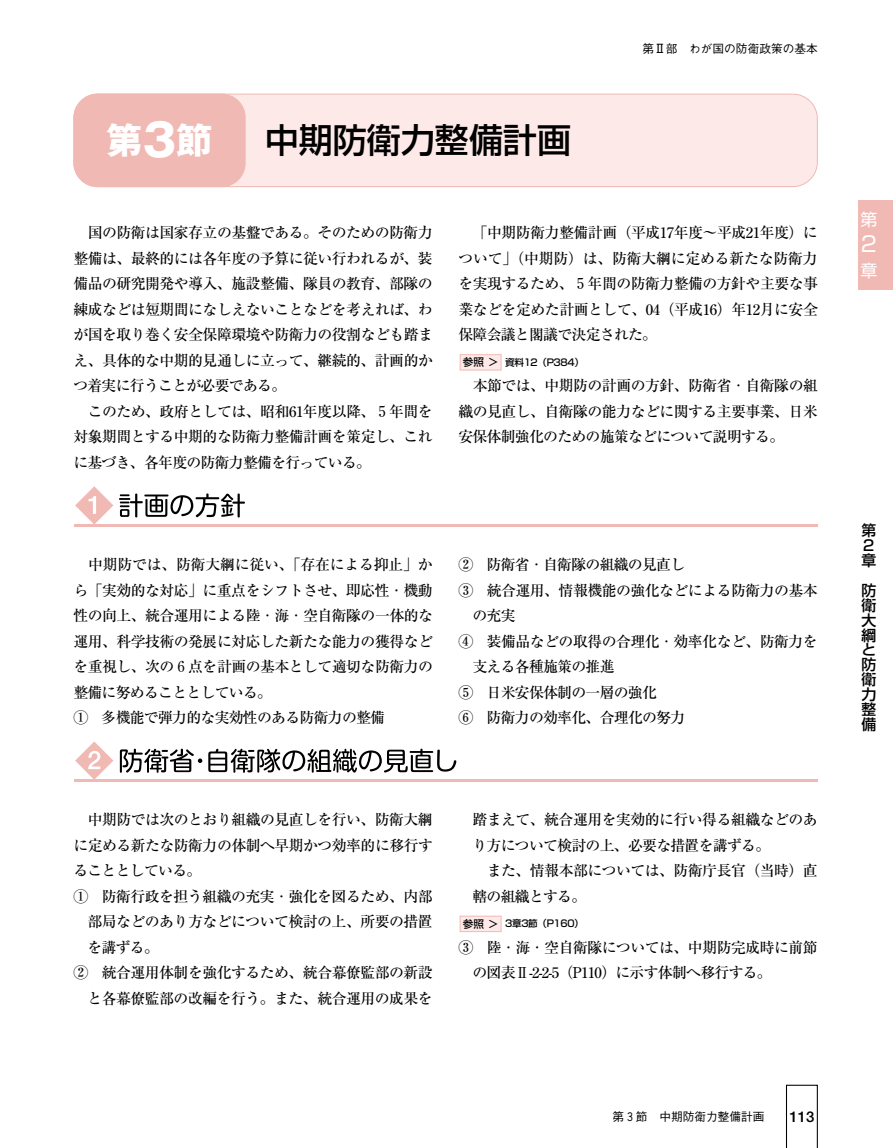
<style>
.page{position:relative;width:893px;height:1148px;background:#fff}
.page>*{position:absolute;margin:0;border:0;box-sizing:border-box;transform-origin:0 0}
.t1{font:700 36.15px "Gothic MB101";color:#fff}
.t2{font:500 34.05px "Shin Go";color:#000}
.t3{font:21.3px "Shin Go";color:#fff}
.t4{font:16.95px "Shin Go";color:#fff}
.t5{font:500 14.85px/25.5px "Ryumin";letter-spacing:-.035em;color:#000;text-align:justify}
.t6{font:500 14.85px/14.9px "Shin Go";color:#000}
.t7{font:700 14.85px "Futo Go B101";color:#000}
.t8{font:500 11.7px "Gothic BBB";color:#000}
.t9{font:500 10.65px "Shin Go";color:#000}
.t10{font:500 9.6px "Shin Go";letter-spacing:-.04em;color:#000}
.s1{font-size:44.7px}
.s2{font-family:"Shin Go";font-weight:400}
</style>
<div class="page">
<div style="left:460px;top:916px;width:41px;height:15px;background:#fde9e8"></div>
<div style="left:460px;top:916px;width:41px;height:15px;border:1px solid #f1b9b4"></div>
<div style="left:460px;top:355px;width:41px;height:15px;background:#fde9e8"></div>
<div style="left:460px;top:354px;width:41px;height:16px;border:1px solid #f1b9b4"></div>
<svg style="left:786px;top:1084px;width:31px;height:63px"></svg>
<div style="left:858px;top:200px;width:34px;height:89px;background:#f1b9b4"></div>
<div style="left:74px;top:95px;width:742px;height:91px;background:#fde9e8;border-radius:24px"></div>
<div style="left:73px;top:94px;width:744px;height:93px;border:1px solid #f1b9b4;border-radius:25px"></div>
<div style="left:73px;top:94px;width:173px;height:93px;background:#f1b9b4;border-radius:24px"></div>
<hr style="left:74px;top:524px;width:743px;height:2px;background:#f1b9b4">
<svg style="left:75px;top:486px;width:38px;height:38px"></svg>
<svg style="left:119px;top:493px;width:126px;height:24px"></svg>
<hr style="left:74px;top:779px;width:743px;height:2px;background:#f1b9b4">
<svg style="left:120px;top:748px;width:82px;height:24px"></svg>
<svg style="left:208px;top:748px;width:248px;height:24px"></svg>
<svg style="left:75px;top:741px;width:38px;height:38px"></svg>
<h1 class="t1" style="left:106px;top:127px;width:108px">第<span class="s1">3</span>節</h1>
<h2 class="t2" style="left:265px;top:128px;width:308px">中期防衛力整備計画</h2>
<p class="t8" style="left:642px;top:44px;width:177px">第<span class="s2">Ⅱ</span>部　わが国の防衛政策の基本</p>
<p class="t5" style="left:73px;top:222px;width:361px;text-indent:14px">国の防衛は国家存立の基盤である。そのための防衛力整備は、最終的には各年度の予算に従い行われるが、装備品の研究開発や導入、施設整備、隊員の教育、部隊の練成などは短期間になしえないことなどを考えれば、わが国を取り巻く安全保障環境や防衛力の役割なども踏まえ、具体的な中期的見通しに立って、継続的、計画的かつ着実に行うことが必要である。</p>
<p class="t5" style="left:73px;top:400px;width:361px;text-indent:14px">このため、政府としては、昭和61年度以降、５年間を対象期間とする中期的な防衛力整備計画を策定し、これに基づき、各年度の防衛力整備を行っている。</p>
<p class="t5" style="left:458px;top:222px;width:361px;text-indent:14px">「中期防衛力整備計画（平成17年度～平成21年度）について」（中期防）は、防衛大綱に定める新たな防衛力を実現するため、５年間の防衛力整備の方針や主要な事業などを定めた計画として、04（平成16）年12月に安全保障会議と閣議で決定された。</p>
<p class="t10" style="left:505px;top:358px;width:80px">資料12（P384）</p>
<p class="t5" style="left:458px;top:375px;width:361px;text-indent:14px">本節では、中期防の計画の方針、防衛省・自衛隊の組織の見直し、自衛隊の能力などに関する主要事業、日米安保体制強化のための施策などについて説明する。</p>
<p class="t9" style="left:463px;top:358px;width:37px">参照＞</p>
<p class="t5" style="left:73px;top:554px;width:361px;text-align:left;text-indent:15px">中期防では、防衛大綱に従い、「存在による抑止」から「実効的な対応」に重点をシフトさせ、即応性・機動性の向上、統合運用による陸・海・空自衛隊の一体的な運用、科学技術の発展に対応した新たな能力の獲得などを重視し、次の６点を計画の基本として適切な防衛力の整備に努めることとしている。<br>① 多機能で弾力的な実効性のある防衛力の整備</p>
<p class="t5" style="left:458px;top:554px;width:228px">② 防衛省・自衛隊の組織の見直し</p>
<p class="t5" style="left:458px;top:579px;width:361px">③ 統合運用、情報機能の強化などによる防衛力の基本</p>
<p class="t5" style="left:472px;top:605px;width:45px">の充実</p>
<p class="t5" style="left:458px;top:630px;width:361px">④ 装備品などの取得の合理化・効率化など、防衛力を</p>
<p class="t5" style="left:472px;top:656px;width:144px">支える各種施策の推進</p>
<p class="t5" style="left:458px;top:681px;width:200px">⑤ 日米安保体制の一層の強化</p>
<p class="t5" style="left:458px;top:707px;width:228px">⑥ 防衛力の効率化、合理化の努力</p>
<p class="t5" style="left:88px;top:809px;width:346px">中期防では次のとおり組織の見直しを行い、防衛大綱</p>
<p class="t5" style="left:73px;top:834px;width:361px">に定める新たな防衛力の体制へ早期かつ効率的に移行す</p>
<p class="t5" style="left:73px;top:860px;width:129px">ることとしている。</p>
<p class="t5" style="left:73px;top:885px;width:361px">① 防衛行政を担う組織の充実・強化を図るため、内部</p>
<p class="t5" style="left:87px;top:911px;width:347px">部局などのあり方などについて検討の上、所要の措置</p>
<p class="t5" style="left:87px;top:936px;width:73px">を講ずる。</p>
<p class="t5" style="left:73px;top:962px;width:361px">② 統合運用体制を強化するため、統合幕僚監部の新設</p>
<p class="t5" style="left:87px;top:987px;width:347px">と各幕僚監部の改編を行う。また、統合運用の成果を</p>
<p class="t5" style="left:472px;top:809px;width:347px">踏まえて、統合運用を実効的に行い得る組織などのあり方について検討の上、必要な措置を講ずる。</p>
<p class="t5" style="left:472px;top:860px;width:347px;text-indent:14px">また、情報本部については、防衛庁長官（当時）直轄の組織とする。</p>
<p class="t10" style="left:505px;top:920px;width:80px">3章3節（P160）</p>
<p class="t5" style="left:472px;top:936px;width:347px;text-indent:-14px">③ 陸・海・空自衛隊については、中期防完成時に前節の図表Ⅱ-2-2-5（P110）に示す体制へ移行する。</p>
<p class="t9" style="left:463px;top:920px;width:37px">参照＞</p>
<p class="t8" style="left:612px;top:1112px;width:154px">第３節　中期防衛力整備計画</p>
<p class="t7" style="left:789px;top:1111px;width:26px">113</p>
<p class="t4" style="left:860px;top:213px;width:19px">第</p>
<p class="t4" style="left:860px;top:264px;width:19px">章</p>
<h3 class="t3" style="left:860px;top:236px;width:18px">2</h3>
<p class="t6" style="left:861px;top:525px;width:16px">第<br>2章</p>
<p class="t6" style="left:861px;top:584px;width:16px;text-align:justify">防衛大綱と防衛力整備</p>
</div>
